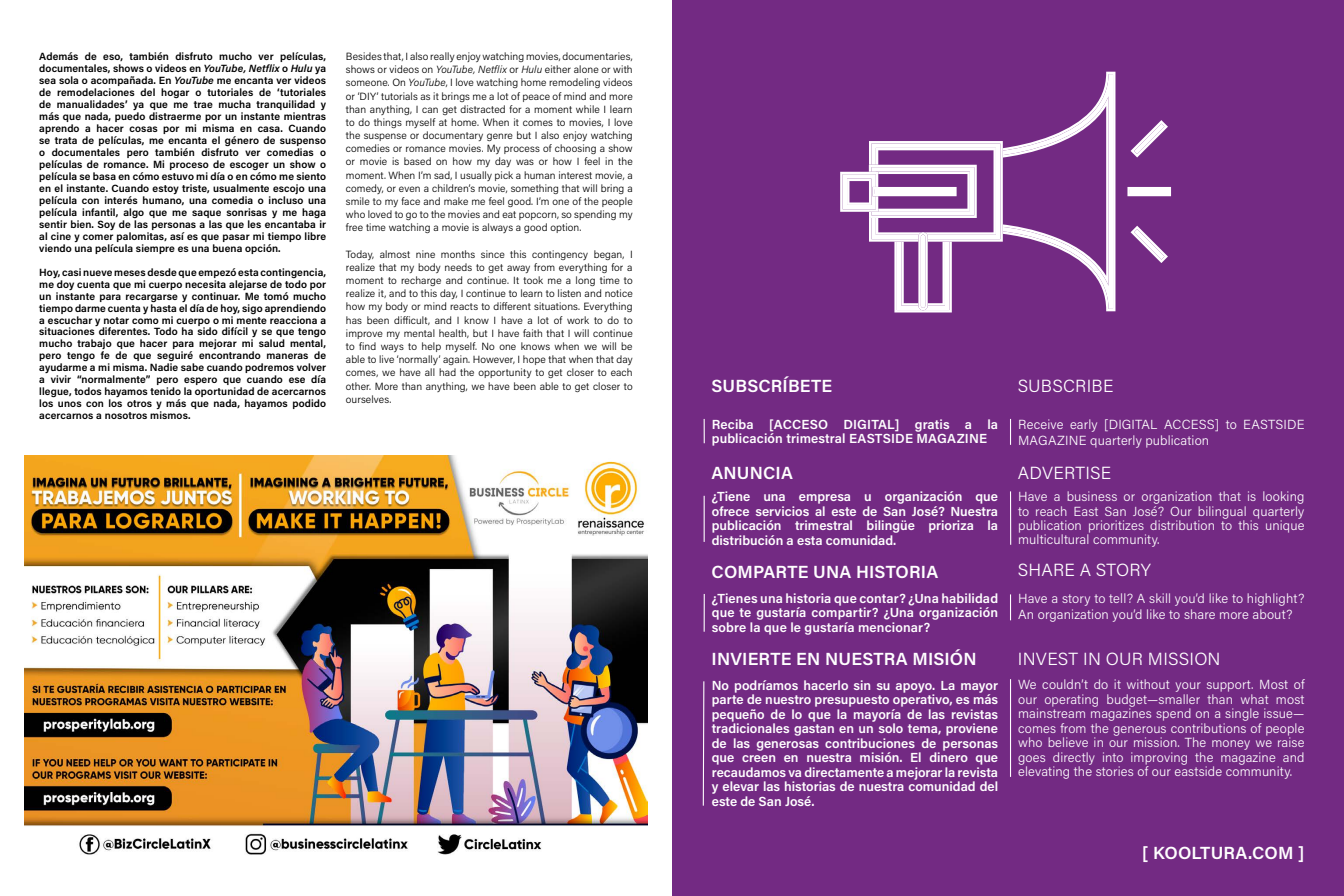
<style>
.page{position:relative;width:1344px;height:896px;background:#fff}
.page>*{position:absolute;margin:0;border:0;box-sizing:border-box;transform-origin:0 0}
.t1{font:600 17.59px "Acumin Pro";letter-spacing:.01em;color:#fff}
.t2{font:300 17.59px "Acumin Pro";letter-spacing:.015em;color:#fff}
.t3{font:600 13.21px/14.5px "Acumin Pro";letter-spacing:.005em;color:#fff;text-align:justify}
.t4{font:300 13.21px/14.5px "Acumin Pro";letter-spacing:.01em;color:#fff}
.t5{font:600 10.41px/12px "Acumin Pro";letter-spacing:.01em;color:#000;text-align:justify}
.t6{font:300 10.41px/13.2px "Acumin Pro";letter-spacing:.01em;color:#000;text-align:justify}
.s1{font-style:italic}
</style>
<div class="page">
<div style="left:672px;top:0;width:672px;height:896px;background:#732a83"></div>
<svg style="left:704px;top:419px;width:1px;height:24px"></svg>
<hr style="left:704px;top:496px;width:1px;height:46px;background:#fff">
<hr style="left:704px;top:594px;width:1px;height:38px;background:#fff">
<svg style="left:702px;top:681px;width:3px;height:125px"></svg>
<svg style="left:1010px;top:419px;width:1px;height:26px"></svg>
<hr style="left:1010px;top:491px;width:1px;height:54px;background:#fff">
<hr style="left:1010px;top:679px;width:1px;height:98px;background:#fff">
<svg style="left:1010px;top:594px;width:1px;height:26px"></svg>
<img style="left:24px;top:455px;width:624px;height:400px">
<svg style="left:1127px;top:187px;width:44px;height:9px"></svg>
<svg style="left:1131px;top:226px;width:37px;height:37px"></svg>
<svg style="left:1131px;top:120px;width:37px;height:37px"></svg>
<svg style="left:840px;top:72px;width:275px;height:241px"></svg>
<p class="t5" style="left:39px;top:50px;width:288px">Además de eso, también disfruto mucho ver películas, documentales, shows o videos en <span class="s1">YouTube, Netflix</span> o <span class="s1">Hulu</span> ya sea sola o acompañada. En <span class="s1">YouTube</span> me encanta ver videos de remodelaciones del hogar o tutoriales de ‘tutoriales de manualidades’ ya que me trae mucha tranquilidad y más que nada, puedo distraerme por un instante mientras aprendo a hacer cosas por mi misma en casa. Cuando se trata de películas, me encanta el género de suspenso o documentales pero también disfruto ver comedias o películas de romance. Mi proceso de escoger un show o película se basa en cómo estuvo mi día o en cómo me siento en el instante. Cuando estoy triste, usualmente escojo una película con interés humano, una comedia o incluso una película infantil, algo que me saque sonrisas y me haga sentir bien. Soy de las personas a las que les encantaba ir al cine y comer palomitas, así es que pasar mi tiempo libre viendo una película siempre es una buena opción.</p>
<p class="t5" style="left:39px;top:266px;width:288px">Hoy, casi nueve meses desde que empezó esta contingencia, me doy cuenta que mi cuerpo necesita alejarse de todo por un instante para recargarse y continuar. Me tomó mucho tiempo darme cuenta y hasta el día de hoy, sigo aprendiendo a escuchar y notar como mi cuerpo o mi mente reacciona a situaciones diferentes. Todo ha sido difícil y se que tengo mucho trabajo que hacer para mejorar mi salud mental, pero tengo fe de que seguiré encontrando maneras de ayudarme a mi misma. Nadie sabe cuando podremos volver a vivir “normalmente” pero espero que cuando ese día llegue, todos hayamos tenido la oportunidad de acercarnos los unos con los otros y más que nada, hayamos podido acercarnos a nosotros mismos.</p>
<p class="t6" style="left:346px;top:49px;width:288px">Besides that, I also really enjoy watching movies, documentaries, shows or videos on <span class="s1">YouTube, Netflix</span> or <span class="s1">Hulu</span> either alone or with someone. On <span class="s1">YouTube</span>, I love watching home remodeling videos or ‘DIY’ tutorials as it brings me a lot of peace of mind and more than anything, I can get distracted for a moment while I learn to do things myself at home. When it comes to movies, I love the suspense or documentary genre but I also enjoy watching comedies or romance movies. My process of choosing a show or movie is based on how my day was or how I feel in the moment. When I’m sad, I usually pick a human interest movie, a comedy, or even a children’s movie, something that will bring a smile to my face and make me feel good. I’m one of the people who loved to go to the movies and eat popcorn, so spending my free time watching a movie is always a good option.</p>
<p class="t6" style="left:346px;top:247px;width:288px">Today, almost nine months since this contingency began, I realize that my body needs to get away from everything for a moment to recharge and continue. It took me a long time to realize it, and to this day, I continue to learn to listen and notice how my body or mind reacts to different situations. Everything has been difficult, and I know I have a lot of work to do to improve my mental health, but I have faith that I will continue to find ways to help myself. No one knows when we will be able to live ‘normally’ again. However, I hope that when that day comes, we have all had the opportunity to get closer to each other. More than anything, we have been able to get closer to ourselves.</p>
<h1 class="t1" style="left:712px;top:373px;width:122px">SUBSCRÍBETE</h1>
<h1 class="t2" style="left:1018px;top:373px;width:97px">SUBSCRIBE</h1>
<p class="t3" style="left:712px;top:416px;width:288px">Reciba [ACCESO DIGITAL] gratis a la publicación trimestral EASTSIDE MAGAZINE</p>
<p class="t4" style="left:1018px;top:416px;width:288px;line-height:15.8px">Receive early [DIGITAL ACCESS] to EASTSIDE<br>MAGAZINE quarterly publication</p>
<h1 class="t1" style="left:712px;top:461px;width:83px">ANUNCIA</h1>
<h1 class="t2" style="left:1018px;top:461px;width:95px">ADVERTISE</h1>
<p class="t3" style="left:712px;top:489px;width:288px">¿Tiene una empresa u organización que ofrece servicios al este de San José? Nuestra publicación trimestral bilingüe prioriza la distribución a esta comunidad.</p>
<p class="t4" style="left:1018px;top:489px;width:288px;line-height:14.3px;text-align:justify">Have a business or organization that is looking to reach East San José? Our bilingual quarterly publication prioritizes distribution to this unique multicultural community.</p>
<h1 class="t1" style="left:712px;top:560px;width:228px">COMPARTE UNA HISTORIA</h1>
<h1 class="t2" style="left:1018px;top:558px;width:135px">SHARE A STORY</h1>
<p class="t3" style="left:712px;top:590px;width:288px">¿Tienes una historia que contar? ¿Una habilidad que te gustaría compartir? ¿Una organización sobre la que le gustaría mencionar?</p>
<p class="t4" style="left:1018px;top:590px;width:288px;line-height:15.8px">Have a story to tell? A skill you’d like to highlight?<br>An organization you’d like to share more about?</p>
<h1 class="t1" style="left:712px;top:646px;width:267px">INVIERTE EN NUESTRA MISIÓN</h1>
<h1 class="t2" style="left:1018px;top:647px;width:204px">INVEST IN OUR MISSION</h1>
<p class="t3" style="left:712px;top:677px;width:288px">No podríamos hacerlo sin su apoyo. La mayor parte de nuestro presupuesto operativo, es más pequeño de lo que la mayoría de las revistas tradicionales gastan en un solo tema, proviene de las generosas contribuciones de personas que creen en nuestra misión. El dinero que recaudamos va directamente a mejorar la revista y elevar las historias de nuestra comunidad del este de San José.</p>
<p class="t4" style="left:1018px;top:677px;width:288px;text-align:justify">We couldn’t do it without your support. Most of our operating budget—smaller than what most mainstream magazines spend on a single issue— comes from the generous contributions of people who believe in our mission. The money we raise goes directly into improving the magazine and elevating the stories of our eastside community.</p>
<h1 class="t1" style="left:1142px;top:841px;width:164px">[ KOOLTURA.COM ]</h1>
</div>
